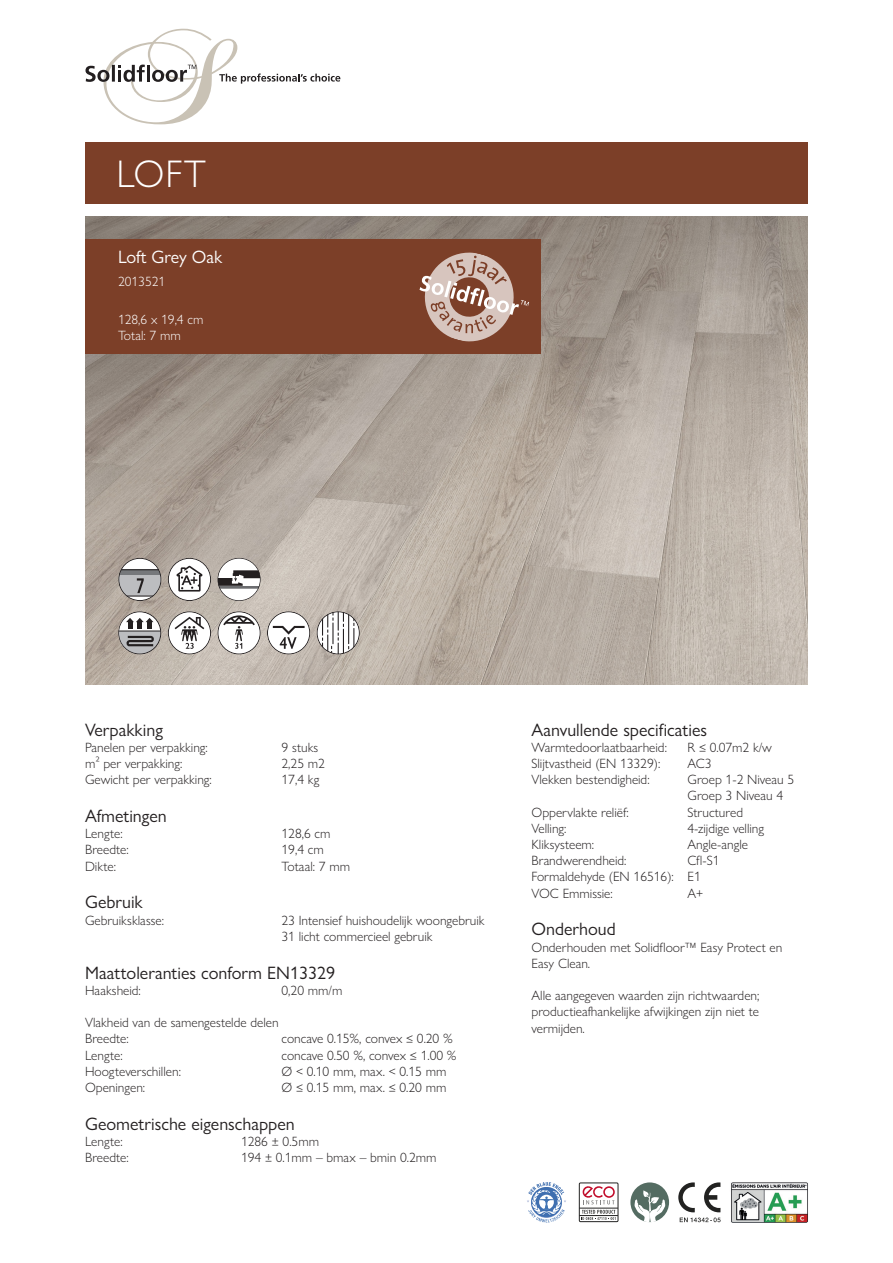
<style>
.page{position:relative;width:893px;height:1263px;background:#fff}
.page>*{position:absolute;margin:0;border:0;box-sizing:border-box;transform-origin:0 0}
.t1{font:300 38.7px "Gill Sans Nova";color:#fff}
.t2{font:18px "Gill Sans Nova";color:#231f20}
.t3{font:18px "Gill Sans Nova";color:#fff}
.t4{font:300 13.5px/16.2px "Gill Sans Nova";color:#231f20}
.t5{font:300 13.5px/16.2px "Gill Sans Nova";color:#fff}
</style>
<div class="page">
<img style="left:85px;top:217px;width:723px;height:468px">
<svg style="left:85px;top:29px;width:255px;height:95px"></svg>
<img style="left:731px;top:1182px;width:77px;height:41px">
<div style="left:85px;top:239px;width:455px;height:115px;background:#7c3f28"></div>
<div style="left:85px;top:142px;width:723px;height:62px;background:#7c3f28"></div>
<svg style="left:168px;top:612px;width:43px;height:42px"></svg>
<svg style="left:175px;top:617px;width:29px;height:32px"></svg>
<div style="left:168px;top:611px;width:43px;height:43px;border:1px solid #231f20;border-radius:50%"></div>
<svg style="left:119px;top:558px;width:42px;height:43px"></svg>
<div style="left:118px;top:558px;width:43px;height:43px;border:1px solid #231f20;border-radius:50%"></div>
<svg style="left:119px;top:612px;width:42px;height:42px"></svg>
<svg style="left:119px;top:632px;width:42px;height:22px"></svg>
<hr style="left:119px;top:631px;width:42px;height:1px;background:#231f20">
<svg style="left:126px;top:618px;width:27px;height:10px"></svg>
<svg style="left:126px;top:635px;width:29px;height:12px"></svg>
<div style="left:118px;top:611px;width:43px;height:43px;border:1px solid #231f20;border-radius:50%"></div>
<svg style="left:218px;top:612px;width:42px;height:42px"></svg>
<svg style="left:223px;top:615px;width:32px;height:34px"></svg>
<div style="left:218px;top:611px;width:42px;height:43px;border:1px solid #231f20;border-radius:50%"></div>
<svg style="left:267px;top:612px;width:43px;height:42px"></svg>
<svg style="left:273px;top:626px;width:32px;height:23px"></svg>
<div style="left:267px;top:611px;width:43px;height:43px;border:1px solid #231f20;border-radius:50%"></div>
<svg style="left:317px;top:612px;width:42px;height:42px"></svg>
<svg style="left:322px;top:612px;width:32px;height:42px"></svg>
<div style="left:317px;top:611px;width:43px;height:43px;border:1px solid #231f20;border-radius:50%"></div>
<svg style="left:678px;top:1182px;width:43px;height:40px"></svg>
<svg style="left:630px;top:1182px;width:39px;height:40px"></svg>
<svg style="left:634px;top:1190px;width:31px;height:32px"></svg>
<svg style="left:419px;top:252px;width:110px;height:90px"></svg>
<svg style="left:527px;top:1182px;width:39px;height:41px"></svg>
<svg style="left:582px;top:1186px;width:33px;height:18px"></svg>
<div style="left:579px;top:1182px;width:39px;height:40px;border:1px solid #222221"></div>
<hr style="left:579px;top:1208px;width:39px;height:1px;background:#222221">
<hr style="left:579px;top:1215px;width:39px;height:1px;background:#222221">
<svg style="left:581px;top:1210px;width:35px;height:10px"></svg>
<svg style="left:168px;top:558px;width:43px;height:43px"></svg>
<svg style="left:176px;top:566px;width:26px;height:25px"></svg>
<div style="left:168px;top:558px;width:43px;height:43px;border:1px solid #231f20;border-radius:50%"></div>
<div style="left:218px;top:558px;width:42px;height:43px;background:#fff;border-radius:50%"></div>
<hr style="left:218px;top:586px;width:42px;height:3px;background:#6c6d70">
<svg style="left:218px;top:570px;width:42px;height:16px"></svg>
<div style="left:217px;top:558px;width:44px;height:43px;border:1px solid #231f20;border-radius:50%"></div>
<h1 class="t1" style="left:116px;top:150px;width:91px">LOFT</h1>
<h2 class="t3" style="left:118px;top:246px;width:106px">Loft Grey Oak</h2>
<p class="t5" style="left:118px;top:273px;width:49px">2013521</p>
<p class="t5" style="left:118px;top:311px;width:87px">128,6 x 19,4 cm<br>Total: 7 mm</p>
<h2 class="t2" style="left:85px;top:718px;width:79px">Verpakking</h2>
<p class="t4" style="left:85px;top:739px;width:124px">Panelen per verpakking:</p>
<p class="t4" style="left:282px;top:739px;width:38px">9 stuks</p>
<p class="t4" style="left:85px;top:755px;width:99px">m² per verpakking:</p>
<p class="t4" style="left:282px;top:755px;width:45px">2,25 m2</p>
<p class="t4" style="left:85px;top:771px;width:128px">Gewicht per verpakking:</p>
<p class="t4" style="left:282px;top:771px;width:39px">17,4 kg</p>
<h2 class="t2" style="left:85px;top:805px;width:83px">Afmetingen</h2>
<p class="t4" style="left:85px;top:825px;width:39px">Lengte:</p>
<p class="t4" style="left:282px;top:825px;width:50px">128,6 cm</p>
<p class="t4" style="left:85px;top:842px;width:45px">Breedte:</p>
<p class="t4" style="left:282px;top:842px;width:44px">19,4 cm</p>
<p class="t4" style="left:85px;top:858px;width:32px">Dikte:</p>
<p class="t4" style="left:282px;top:858px;width:70px">Totaal: 7 mm</p>
<h2 class="t2" style="left:85px;top:891px;width:59px">Gebruik</h2>
<p class="t4" style="left:85px;top:912px;width:80px">Gebruiksklasse:</p>
<p class="t4" style="left:282px;top:912px;width:204px">23 Intensief huishoudelijk woongebruik<br>31 licht commercieel gebruik</p>
<h2 class="t2" style="left:85px;top:961px;width:252px">Maattoleranties conform EN13329</h2>
<p class="t4" style="left:85px;top:982px;width:57px">Haaksheid:</p>
<p class="t4" style="left:282px;top:982px;width:62px">0,20 mm/m</p>
<p class="t4" style="left:85px;top:1014px;width:195px">Vlakheid van de samengestelde delen<br>Breedte:</p>
<p class="t4" style="left:282px;top:1031px;width:173px">concave 0.15%, convex ≤ 0.20 %</p>
<p class="t4" style="left:85px;top:1047px;width:39px">Lengte:</p>
<p class="t4" style="left:282px;top:1047px;width:177px">concave 0.50 %, convex ≤ 1.00 %</p>
<p class="t4" style="left:85px;top:1063px;width:97px">Hoogteverschillen:</p>
<p class="t4" style="left:282px;top:1063px;width:166px">Ø &lt; 0.10 mm, max. &lt; 0.15 mm</p>
<p class="t4" style="left:85px;top:1079px;width:62px">Openingen:</p>
<p class="t4" style="left:282px;top:1079px;width:166px">Ø ≤ 0.15 mm, max. ≤ 0.20 mm</p>
<h2 class="t2" style="left:85px;top:1113px;width:211px">Geometrische eigenschappen</h2>
<p class="t4" style="left:85px;top:1133px;width:39px">Lengte:</p>
<p class="t4" style="left:241px;top:1133px;width:79px">1286 ± 0.5mm</p>
<p class="t4" style="left:85px;top:1149px;width:45px">Breedte:</p>
<p class="t4" style="left:241px;top:1149px;width:197px">194 ± 0.1mm – bmax – bmin 0.2mm</p>
<h2 class="t2" style="left:531px;top:718px;width:177px">Aanvullende specificaties</h2>
<p class="t4" style="left:531px;top:739px;width:137px">Warmtedoorlaatbaarheid:</p>
<p class="t4" style="left:688px;top:739px;width:86px">R ≤ 0.07m2 k/w</p>
<p class="t4" style="left:531px;top:755px;width:130px">Slijtvastheid (EN 13329):</p>
<p class="t4" style="left:688px;top:755px;width:26px">AC3</p>
<p class="t4" style="left:531px;top:771px;width:120px">Vlekken bestendigheid:</p>
<p class="t4" style="left:688px;top:771px;width:108px">Groep 1-2 Niveau 5<br>Groep 3 Niveau 4</p>
<p class="t4" style="left:531px;top:804px;width:99px">Oppervlakte reliëf:</p>
<p class="t4" style="left:688px;top:804px;width:57px">Structured</p>
<p class="t4" style="left:531px;top:820px;width:36px">Velling:</p>
<p class="t4" style="left:688px;top:820px;width:78px">4-zijdige velling</p>
<p class="t4" style="left:531px;top:836px;width:64px">Kliksysteem:</p>
<p class="t4" style="left:688px;top:836px;width:62px">Angle-angle</p>
<p class="t4" style="left:531px;top:852px;width:96px">Brandwerendheid:</p>
<p class="t4" style="left:531px;top:852px;width:189px;text-indent:156px">Cfl-S1<br>Formaldehyde (EN 16516): E1<br>VOC Emmissie:</p>
<p class="t4" style="left:688px;top:885px;width:17px">A+</p>
<h2 class="t2" style="left:531px;top:918px;width:86px">Onderhoud</h2>
<p class="t4" style="left:531px;top:939px;width:252px">Onderhouden met Solidfloor™ Easy Protect en<br>Easy Clean.</p>
<p class="t4" style="left:531px;top:987px;width:229px;text-align:justify">Alle aangegeven waarden zijn richtwaarden; productieafhankelijke afwijkingen zijn niet te vermijden.</p>
</div>
